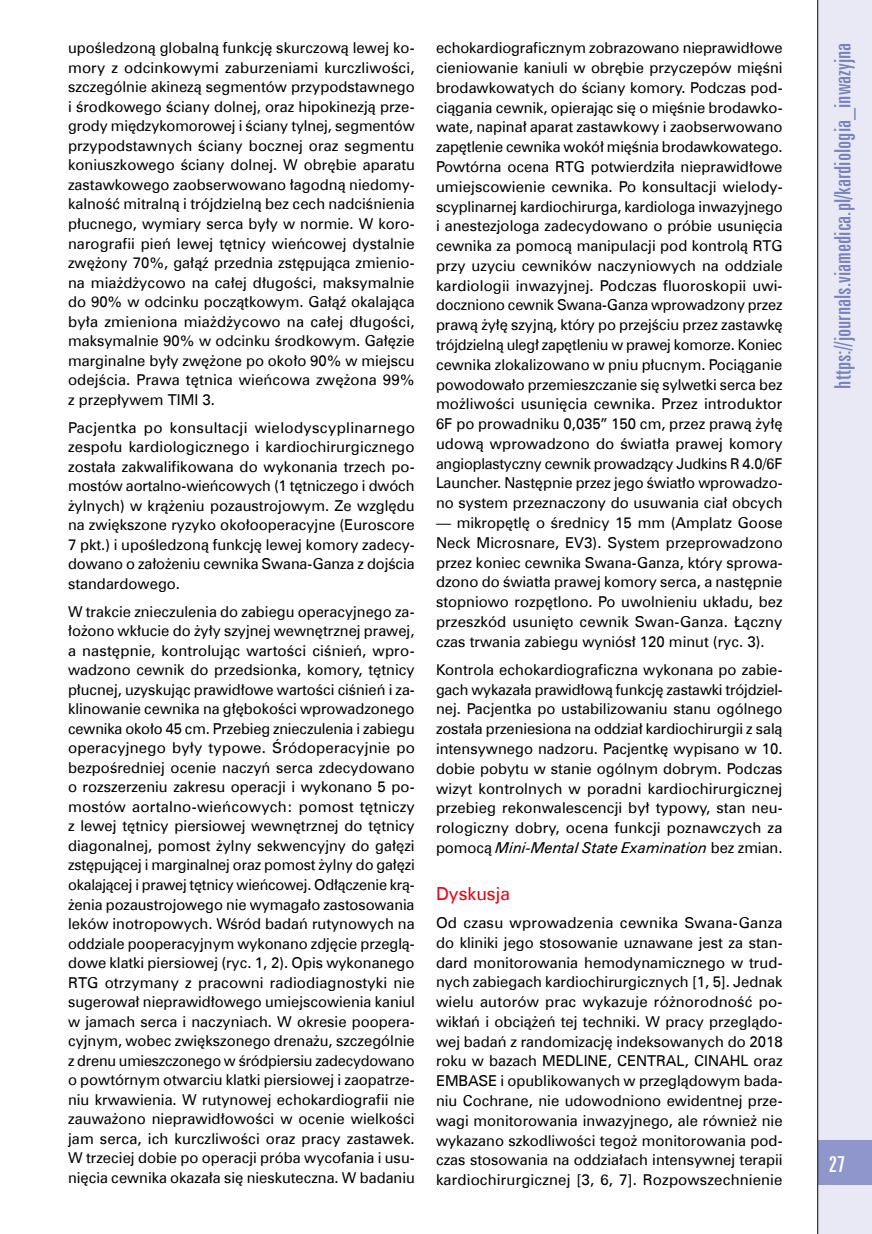
<style>
.page{position:relative;width:872px;height:1234px;background:#fff}
.page>*{position:absolute;margin:0;border:0;box-sizing:border-box;transform-origin:0 0}
.t1{font:22.5px "Zurich X Cn EU";color:#7882bf;scale:1.07 1}
.t2{font:22.5px "Zurich X Cn EU";color:#fff;scale:1.07 1}
.t3{font:18px "Zurich EU";color:#e30613}
.t4{font:15px/19.5px "Zurich EU";color:#000;text-align:justify}
.s1{font-style:italic}
</style>
<div class="page">
<div style="left:817px;top:0;width:55px;height:1233px;background:#e9e9f6"></div>
<div style="left:817px;top:1140px;width:55px;height:44px;background:#8f96cb"></div>
<hr style="left:817px;top:0;width:1px;height:1233px;background:#000">
<p class="t4" style="left:68px;top:38px;width:348px">upośledzoną globalną funkcję skurczową lewej ko&shy;mory z odcinkowymi zaburzeniami kurczliwości, szczególnie akinezą segmentów przypodstawnego i środkowego ściany dolnej, oraz hipokinezją prze&shy;grody międzykomorowej i ściany tylnej, segmentów przypodstawnych ściany bocznej oraz segmentu koniuszkowego ściany dolnej. W obrębie aparatu zastawkowego zaobserwowano łagodną niedomy&shy;kalność mitralną i trójdzielną bez cech nadciśnienia płucnego, wymiary serca były w normie. W koro&shy;narografii pień lewej tętnicy wieńcowej dystalnie zwężony 70%, gałąź przednia zstępująca zmienio&shy;na miażdżycowo na całej długości, maksymalnie do 90% w odcinku początkowym. Gałąź okalająca była zmieniona miażdżycowo na całej długości, maksymalnie 90% w odcinku środkowym. Gałęzie marginalne były zwężone po około 90% w miejscu odejścia. Prawa tętnica wieńcowa zwężona 99% z przepływem TIMI 3.</p>
<p class="t4" style="left:68px;top:417px;width:348px">Pacjentka po konsultacji wielodyscyplinarnego zespołu kardiologicznego i kardiochirurgicznego została zakwalifikowana do wykonania trzech po&shy;mostów aortalno-wieńcowych (1 tętniczego i dwóch żylnych) w krążeniu pozaustrojowym. Ze względu na zwiększone ryzyko okołooperacyjne (Euroscore 7 pkt.) i upośledzoną funkcję lewej komory zadecy&shy;dowano o założeniu cewnika Swana-Ganza z dojścia standardowego.</p>
<p class="t4" style="left:68px;top:601px;width:348px">W trakcie znieczulenia do zabiegu operacyjnego za&shy;łożono wkłucie do żyły szyjnej wewnętrznej prawej, a następnie, kontrolując wartości ciśnień, wpro&shy;wadzono cewnik do przedsionka, komory, tętnicy płucnej, uzyskując prawidłowe wartości ciśnień i za&shy;klinowanie cewnika na głębokości wprowadzonego cewnika około 45 cm. Przebieg znieczulenia i zabiegu operacyjnego były typowe. Śródoperacyjnie po bezpośredniej ocenie naczyń serca zdecydowano o rozszerzeniu zakresu operacji i wykonano 5 po&shy;mostów aortalno-wieńcowych: pomost tętniczy z lewej tętnicy piersiowej wewnętrznej do tętnicy diagonalnej, pomost żylny sekwencyjny do gałęzi zstępującej i marginalnej oraz pomost żylny do gałęzi okalającej i prawej tętnicy wieńcowej. Odłączenie krą&shy;żenia pozaustrojowego nie wymagało zastosowania leków inotropowych. Wśród badań rutynowych na oddziale pooperacyjnym wykonano zdjęcie przeglą&shy;dowe klatki piersiowej (ryc. 1, 2). Opis wykonanego RTG otrzymany z pracowni radiodiagnostyki nie sugerował nieprawidłowego umiejscowienia kaniul w jamach serca i naczyniach. W okresie poopera&shy;cyjnym, wobec zwiększonego drenażu, szczególnie z drenu umieszczonego w śródpiersiu zadecydowano o powtórnym otwarciu klatki piersiowej i zaopatrze&shy;niu krwawienia. W rutynowej echokardiografii nie zauważono nieprawidłowości w ocenie wielkości jam serca, ich kurczliwości oraz pracy zastawek.<br>W trzeciej dobie po operacji próba wycofania i usu&shy;nięcia cewnika okazała się nieskuteczna. W badaniu</p>
<p class="t4" style="left:436px;top:38px;width:348px">echokardiograficznym zobrazowano nieprawidłowe cieniowanie kaniuli w obrębie przyczepów mięśni brodawkowatych do ściany komory. Podczas pod&shy;ciągania cewnik, opierając się o mięśnie brodawko&shy;wate, napinał aparat zastawkowy i zaobserwowano zapętlenie cewnika wokół mięśnia brodawkowatego.<br>Powtórna ocena RTG potwierdziła nieprawidłowe umiejscowienie cewnika. Po konsultacji wielody&shy;scyplinarnej kardiochirurga, kardiologa inwazyjnego i anestezjologa zadecydowano o próbie usunięcia cewnika za pomocą manipulacji pod kontrolą RTG przy uzyciu cewników naczyniowych na oddziale kardiologii inwazyjnej. Podczas fluoroskopii uwi&shy;doczniono cewnik Swana-Ganza wprowadzony przez prawą żyłę szyjną, który po przejściu przez zastawkę trójdzielną uległ zapętleniu w prawej komorze. Koniec cewnika zlokalizowano w pniu płucnym. Pociąganie powodowało przemieszczanie się sylwetki serca bez możliwości usunięcia cewnika. Przez introduktor 6F po prowadniku 0,035” 150 cm, przez prawą żyłę udową wprowadzono do światła prawej komory angioplastyczny cewnik prowadzący Judkins R 4.0/6F Launcher. Następnie przez jego światło wprowadzo&shy;no system przeznaczony do usuwania ciał obcych</p>
<p class="t4" style="left:436px;top:512px;width:348px">— mikropętlę o średnicy 15 mm (Amplatz Goose Neck Microsnare, EV3). System przeprowadzono przez koniec cewnika Swana-Ganza, który sprowa&shy;dzono do światła prawej komory serca, a następnie stopniowo rozpętlono. Po uwolnieniu układu, bez przeszkód usunięto cewnik Swan-Ganza. Łączny czas trwania zabiegu wyniósł 120 minut (ryc. 3).</p>
<p class="t4" style="left:436px;top:659px;width:348px">Kontrola echokardiograficzna wykonana po zabie&shy;gach wykazała prawidłową funkcję zastawki trójdziel&shy;nej. Pacjentka po ustabilizowaniu stanu ogólnego została przeniesiona na oddział kardiochirurgii z salą intensywnego nadzoru. Pacjentkę wypisano w 10. dobie pobytu w stanie ogólnym dobrym. Podczas wizyt kontrolnych w poradni kardiochirurgicznej przebieg rekonwalescencji był typowy, stan neu&shy;rologiczny dobry, ocena funkcji poznawczych za pomocą <span class="s1">Mini-Mental State Examination</span> bez zmian.</p>
<p class="t3" style="left:436px;top:882px;width:75px">Dyskusja</p>
<p class="t4" style="left:436px;top:912px;width:348px">Od czasu wprowadzenia cewnika Swana-Ganza do kliniki jego stosowanie uznawane jest za stan&shy;dard monitorowania hemodynamicznego w trud&shy;nych zabiegach kardiochirurgicznych [1, 5]. Jednak wielu autorów prac wykazuje różnorodność po&shy;wikłań i obciążeń tej techniki. W pracy przeglądo&shy;wej badań z randomizację indeksowanych do 2018 roku w bazach MEDLINE, CENTRAL, CINAHL oraz EMBASE i opublikowanych w przeglądowym bada&shy;niu Cochrane, nie udowodniono ewidentnej prze&shy;wagi monitorowania inwazyjnego, ale również nie wykazano szkodliwości tegoż monitorowania pod&shy;czas stosowania na oddziałach intensywnej terapii kardiochirurgicznej [3, 6, 7]. Rozpowszechnienie</p>
<h1 class="t1" style="left:829px;top:388px;width:325px;rotate:-90deg">https://journals.viamedica.pl/kardiologia_inwazyjna</h1>
<h1 class="t2" style="left:828px;top:1150px;width:17px">27</h1>
</div>
